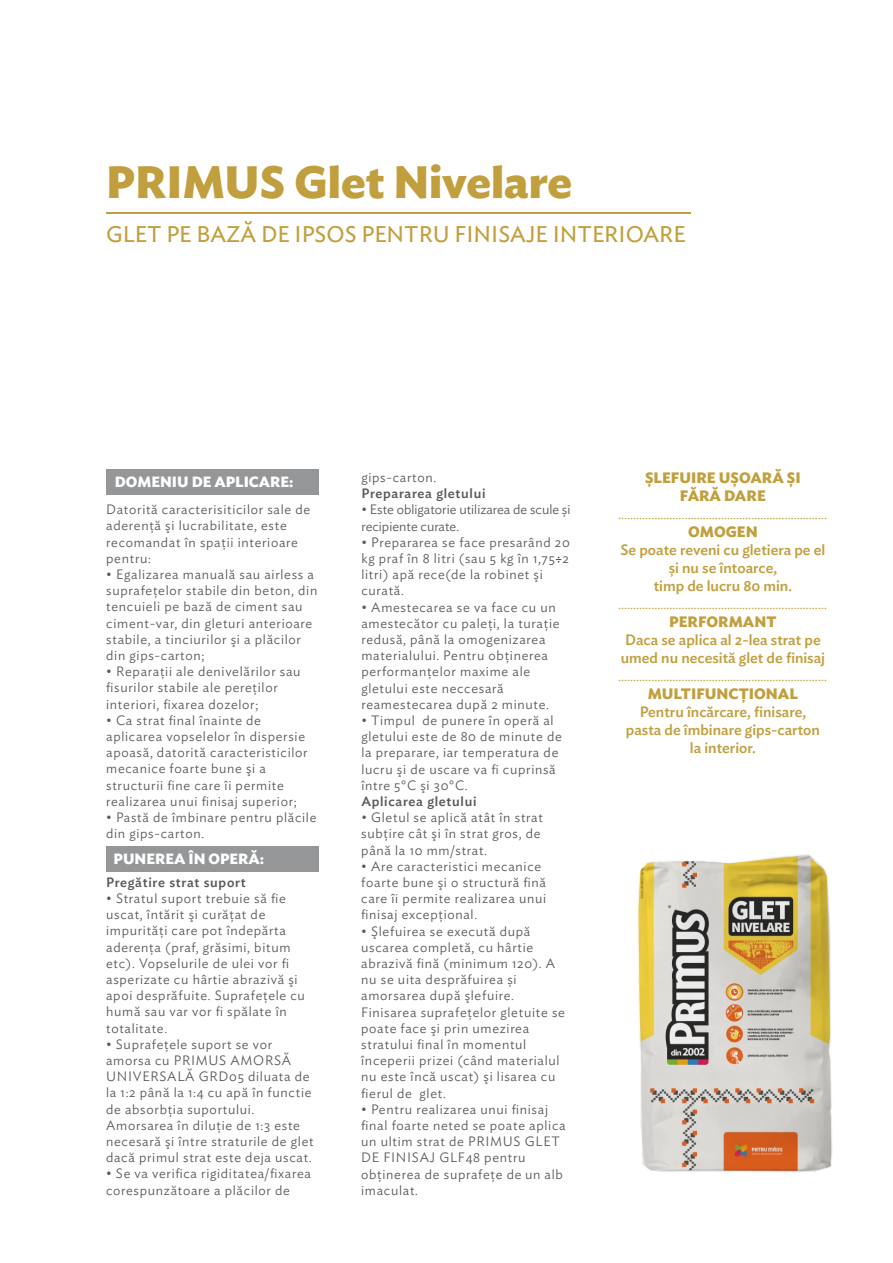
<style>
.page{position:relative;width:893px;height:1263px;background:#fff}
.page>*{position:absolute;margin:0;border:0;box-sizing:border-box;transform-origin:0 0}
.t1{font:700 45px "Ideal Sans";color:#c29f3e}
.t2{font:22.5px "Ideal Sans";color:#c29f3e}
.t3{font:italic 300 15px "Ideal Sans";color:#c29f3e}
.t4{font:500 15px/18px "Ideal Sans";color:#c29f3e;text-align:center}
.t5{font:700 15px/18px "Ideal Sans";color:#c29f3e;text-align:center}
.t6{font:700 14.7px "Ideal Sans";color:#fff}
.t7{font:300 13.5px/16.2px "Ideal Sans";letter-spacing:.05em;color:#58595b}
.t8{font:500 13.5px "Ideal Sans";letter-spacing:.055em;color:#58595b}
.t9{font:300 13.5px/16.2px "Ideal Sans";color:#58595b}
.s1{font-family:"Calibri";font-weight:400;font-size:12px;color:#231f20}
</style>
<div class="page">
<hr style="left:106px;top:212px;width:585px;height:2px;background:#c29f3e">
<div style="left:106px;top:469px;width:213px;height:25px;background:#949698"></div>
<div style="left:106px;top:847px;width:213px;height:25px;background:#949698"></div>
<img style="left:638px;top:854px;width:194px;height:318px">
<h1 class="t1" style="left:106px;top:162px;width:467px">PRIMUS Glet Nivelare</h1>
<h2 class="t2" style="left:106px;top:224px;width:581px">GLET PE BAZĂ DE IPSOS PENTRU FINISAJE INTERIOARE</h2>
<p class="t6" style="left:114px;top:475px;width:175px">EXEMPLE DE APLICARE:</p>
<p class="t6" style="left:115px;top:475px;width:180px">DOMENIU DE APLICARE:</p>
<p class="t7" style="left:106px;top:502px;width:206px">Datorită caracterisiticilor sale de aderenţă şi lucrabilitate, este recomandat în spaţii interioare pentru:</p>
<p class="t7" style="left:106px;top:567px;width:213px">• Egalizarea manuală sau airless a suprafeţelor stabile din beton, din tencuieli pe bază de ciment sau ciment-var, din gleturi anterioare stabile, a tinciurilor şi a plăcilor din gips-carton;</p>
<p class="t7" style="left:106px;top:664px;width:196px">• Reparaţii ale denivelărilor sau fisurilor stabile ale pereţilor interiori, fixarea dozelor;</p>
<p class="t7" style="left:106px;top:713px;width:203px">• Ca strat final înainte de aplicarea vopselelor în dispersie apoasă, datorită caracteristicilor mecanice foarte bune şi a structurii fine care îi permite realizarea unui finisaj superior;</p>
<p class="t7" style="left:106px;top:810px;width:212px">• Pastă de îmbinare pentru plăcile din gips-carton.</p>
<p class="t8" style="left:106px;top:876px;width:141px">Pregătire strat suport</p>
<p class="t7" style="left:106px;top:891px;width:200px">• Stratul suport trebuie să fie uscat, întărit şi curăţat de impurităţi care pot îndepărta aderenţa (praf, grăsimi, bitum etc). Vopselurile de ulei vor fi asperizate cu hârtie abrazivă şi apoi desprăfuite. Suprafeţele cu humă sau var vor fi spălate în totalitate.</p>
<p class="t7" style="left:106px;top:1037px;width:209px">• Suprafeţele suport se vor amorsa cu PRIMUS AMORSĂ<br>UNIVERSALĂ GRD05 diluata de la 1:2 până la 1:4 cu apă în functie de absorbţia suportului.<br>Amorsarea în diluţie de 1:3 este necesară şi între straturile de glet dacă primul strat este deja uscat.</p>
<p class="t7" style="left:106px;top:1166px;width:206px">• Se va verifica rigiditatea/fixarea corespunzătoare a plăcilor de</p>
<p class="t6" style="left:114px;top:853px;width:152px">PUNEREA ÎN OPERĂ:</p>
<p class="t7" style="left:361px;top:470px;width:76px">gips-carton.</p>
<p class="t8" style="left:361px;top:487px;width:126px">Prepararea gletului</p>
<p class="t9" style="left:361px;top:502px;width:211px">• Este obligatorie utilizarea de scule și recipiente curate.</p>
<p class="t7" style="left:361px;top:535px;width:210px">• Prepararea se face presarând 20 kg praf în 8 litri (sau 5 kg în 1,75<span class="s1">÷</span>2 litri) apă rece(de la robinet şi curată.</p>
<p class="t7" style="left:361px;top:599px;width:200px">• Amestecarea se va face cu un amestecător cu paleţi, la turaţie redusă, până la omogenizarea materialului. Pentru obţinerea performanţelor maxime ale gletului este neccesară reamestecarea după 2 minute.</p>
<p class="t7" style="left:361px;top:713px;width:202px">• Timpul de punere în operă al gletului este de 80 de minute de la preparare, iar temperatura de lucru şi de uscare va fi cuprinsă între 5°C şi 30°C.</p>
<p class="t8" style="left:361px;top:795px;width:117px">Aplicarea gletului</p>
<p class="t7" style="left:361px;top:810px;width:183px">• Gletul se aplică atât în strat subţire cât şi în strat gros, de până la 10 mm/strat.</p>
<p class="t7" style="left:361px;top:859px;width:186px">• Are caracteristici mecanice foarte bune şi o structură fină care îi permite realizarea unui finisaj excepţional.</p>
<p class="t7" style="left:361px;top:923px;width:205px">• Şlefuirea se execută după uscarea completă, cu hârtie abrazivă fină (minimum 120). A nu se uita desprăfuirea și amorsarea după şlefuire.<br>Finisarea suprafeţelor gletuite se poate face şi prin umezirea stratului final în momentul începerii prizei (când materialul nu este încă uscat) şi lisarea cu fierul de glet.</p>
<p class="t7" style="left:361px;top:1102px;width:206px">• Pentru realizarea unui finisaj final foarte neted se poate aplica un ultim strat de PRIMUS GLET<br>DE FINISAJ GLF48 pentru obţinerea de suprafeţe de un alb imaculat.</p>
<p class="t5" style="left:645px;top:470px;width:157px">ȘLEFUIRE UȘOARĂ ȘI<br>FĂRĂ DARE</p>
<p class="t3" style="left:618px;top:507px;width:211px">.....................................................................</p>
<p class="t5" style="left:688px;top:524px;width:71px">OMOGEN</p>
<p class="t4" style="left:620px;top:542px;width:206px">Se poate reveni cu gletiera pe el și nu se întoarce,<br>timp de lucru 80 min.</p>
<p class="t3" style="left:618px;top:597px;width:211px">.....................................................................</p>
<p class="t5" style="left:669px;top:614px;width:109px">PERFORMANT</p>
<p class="t4" style="left:621px;top:632px;width:206px;text-align:left">Daca se aplica al 2-lea strat pe umed nu necesită glet de finisaj</p>
<p class="t3" style="left:618px;top:669px;width:211px">.....................................................................</p>
<p class="t5" style="left:648px;top:686px;width:152px">MULTIFUNCŢIONAL</p>
<p class="t4" style="left:626px;top:704px;width:196px">Pentru încărcare, finisare, pasta de îmbinare gips-carton la interior.</p>
</div>
